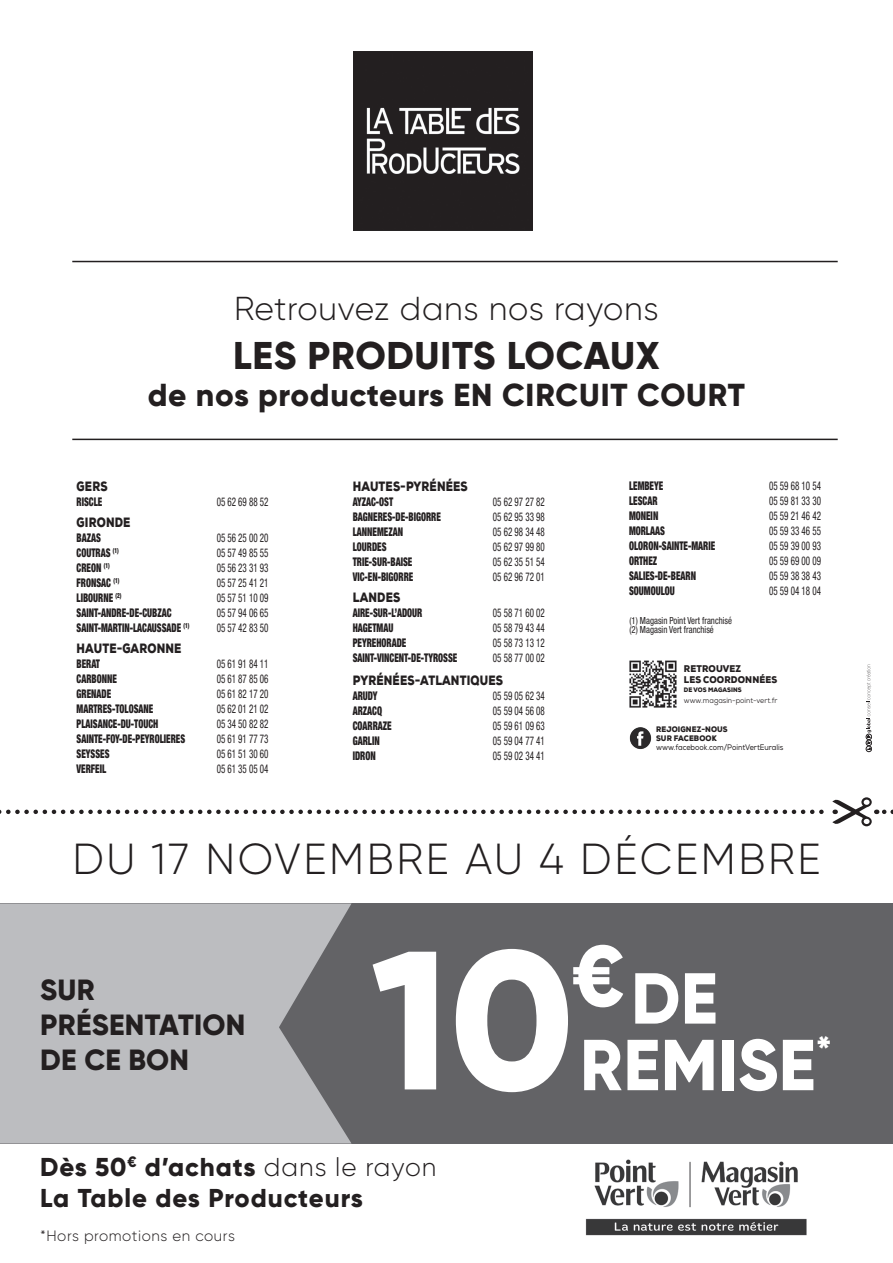
<style>
.page{position:relative;width:893px;height:1263px;background:#fff}
.page>*{position:absolute;margin:0;border:0;box-sizing:border-box;transform-origin:0 0}
.t1{font:800 196.8px "Gilroy";color:#fff}
.t2{font:800 86.1px "Gilroy";color:#fff}
.t3{font:800 72px/66.6px "Gilroy";letter-spacing:.005em;color:#fff;scale:.96 1}
.t4{font:300 43.35px "Gilroy";letter-spacing:.06em;color:#231f20}
.t5{font:800 42px "Gilroy";color:#fff}
.t6{font:800 38.7px "Gilroy";letter-spacing:.015em;color:#231f20}
.t7{font:300 33.15px "Gilroy";letter-spacing:.02em;color:#231f20}
.t8{font:800 31.8px "Gilroy";letter-spacing:.02em;color:#231f20}
.t9{font:800 29.25px/35.1px "Gilroy";letter-spacing:.01em;color:#231f20}
.t10{font:800 25.8px/31px "Gilroy";letter-spacing:.035em;color:#231f20}
.t11{font:300 15px "Gilroy";letter-spacing:.035em;color:#231f20}
.t12{font:900 13.5px "Nexa";letter-spacing:.015em;color:#231f20;scale:.8 1}
.t13{font:900 condensed 12px "Helvetica Neue";color:#231f20;scale:.75 1}
.t14{font:condensed 12px "Helvetica Neue";color:#231f20;scale:.75 1}
.t15{font:condensed 9.75px/9px "Helvetica Neue LT Std";color:#231f20;scale:.9 1}
.t16{font:900 9.75px/10.8px "Nexa";letter-spacing:.015em;color:#231f20;scale:.9 1}
.t17{font:7.95px "Nexa";color:#231f20;scale:.9 1}
.t18{font:900 7.95px/8.9px "Nexa";letter-spacing:.015em;color:#231f20;scale:.9 1}
.t19{font:7.5px "Nexa";color:#231f20;scale:.94 1}
.t20{font:900 6.45px "Nexa";letter-spacing:.015em;color:#231f20;scale:.9 1}
.s1{font-weight:300}
</style>
<div class="page">
<div style="left:0;top:903px;width:893px;height:240px;background:#636366"></div>
<svg style="left:0;top:903px;width:352px;height:240px;fill:#bcbdc0"></svg>
<svg style="left:0;top:797px;width:893px;height:29px"></svg>
<img style="left:585px;top:1159px;width:222px;height:77px">
<img style="left:629px;top:660px;width:48px;height:48px">
<img style="left:629px;top:727px;width:23px;height:23px">
<img style="left:353px;top:51px;width:180px;height:179px">
<svg style="left:866px;top:664px;width:6px;height:88px"></svg>
<hr style="left:72px;top:261px;width:766px;height:1px;background:#231f20">
<hr style="left:72px;top:439px;width:766px;height:1px;background:#231f20">
<h3 class="t7" style="left:234px;top:288px;width:426px">Retrouvez dans nos rayons</h3>
<h3 class="t6" style="left:233px;top:331px;width:428px">LES PRODUITS LOCAUX</h3>
<h3 class="t8" style="left:148px;top:375px;width:599px">de nos producteurs EN CIRCUIT COURT</h3>
<p class="t12" style="left:77px;top:477px;width:40px">GERS</p>
<p class="t13" style="left:77px;top:494px;width:36px">RISCLE</p>
<p class="t14" style="left:217px;top:494px;width:71px">05 62 69 88 52</p>
<p class="t12" style="left:77px;top:513px;width:69px">GIRONDE</p>
<p class="t13" style="left:77px;top:530px;width:34px">BAZAS</p>
<p class="t14" style="left:217px;top:530px;width:71px">05 56 25 00 20</p>
<p class="t13" style="left:77px;top:545px;width:58px">COUTRAS <sup>(1)</sup></p>
<p class="t14" style="left:217px;top:545px;width:71px">05 57 49 85 55</p>
<p class="t13" style="left:77px;top:560px;width:46px">CREON <sup>(1)</sup></p>
<p class="t14" style="left:217px;top:560px;width:71px">05 56 23 31 93</p>
<p class="t13" style="left:77px;top:575px;width:59px">FRONSAC <sup>(1)</sup></p>
<p class="t14" style="left:217px;top:575px;width:71px">05 57 25 41 21</p>
<p class="t13" style="left:77px;top:590px;width:62px">LIBOURNE <sup>(2)</sup></p>
<p class="t14" style="left:217px;top:590px;width:71px">05 57 51 10 09</p>
<p class="t13" style="left:77px;top:605px;width:128px">SAINT-ANDRE-DE-CUBZAC</p>
<p class="t14" style="left:217px;top:605px;width:71px">05 57 94 06 65</p>
<p class="t13" style="left:77px;top:620px;width:152px">SAINT-MARTIN-LACAUSSADE <sup>(1)</sup></p>
<p class="t14" style="left:217px;top:620px;width:71px">05 57 42 83 50</p>
<p class="t12" style="left:77px;top:639px;width:133px">HAUTE-GARONNE</p>
<p class="t13" style="left:77px;top:656px;width:33px">BERAT</p>
<p class="t14" style="left:217px;top:656px;width:71px">05 61 91 84 11</p>
<p class="t13" style="left:77px;top:671px;width:55px">CARBONNE</p>
<p class="t14" style="left:217px;top:671px;width:71px">05 61 87 85 06</p>
<p class="t13" style="left:77px;top:686px;width:48px">GRENADE</p>
<p class="t14" style="left:217px;top:686px;width:71px">05 61 82 17 20</p>
<p class="t13" style="left:77px;top:701px;width:104px">MARTRES-TOLOSANE</p>
<p class="t14" style="left:217px;top:701px;width:71px">05 62 01 21 02</p>
<p class="t13" style="left:77px;top:716px;width:111px">PLAISANCE-DU-TOUCH</p>
<p class="t14" style="left:217px;top:716px;width:71px">05 34 50 82 82</p>
<p class="t13" style="left:77px;top:731px;width:146px">SAINTE-FOY-DE-PEYROLIERES</p>
<p class="t14" style="left:217px;top:731px;width:71px">05 61 91 77 73</p>
<p class="t13" style="left:77px;top:746px;width:46px">SEYSSES</p>
<p class="t14" style="left:217px;top:746px;width:71px">05 61 51 30 60</p>
<p class="t13" style="left:77px;top:761px;width:41px">VERFEIL</p>
<p class="t14" style="left:217px;top:761px;width:71px">05 61 35 05 04</p>
<p class="t12" style="left:353px;top:477px;width:145px">HAUTES-PYRÉNÉES</p>
<p class="t13" style="left:353px;top:494px;width:55px">AYZAC-OST</p>
<p class="t14" style="left:493px;top:494px;width:71px">05 62 97 27 82</p>
<p class="t13" style="left:353px;top:509px;width:119px">BAGNERES-DE-BIGORRE</p>
<p class="t14" style="left:493px;top:509px;width:71px">05 62 95 33 98</p>
<p class="t13" style="left:353px;top:524px;width:69px">LANNEMEZAN</p>
<p class="t14" style="left:493px;top:524px;width:71px">05 62 98 34 48</p>
<p class="t13" style="left:353px;top:539px;width:47px">LOURDES</p>
<p class="t14" style="left:493px;top:539px;width:71px">05 62 97 99 80</p>
<p class="t13" style="left:353px;top:554px;width:81px">TRIE-SUR-BAISE</p>
<p class="t14" style="left:493px;top:554px;width:71px">05 62 35 51 54</p>
<p class="t13" style="left:353px;top:569px;width:82px">VIC-EN-BIGORRE</p>
<p class="t14" style="left:493px;top:569px;width:71px">05 62 96 72 01</p>
<p class="t12" style="left:353px;top:588px;width:61px">LANDES</p>
<p class="t13" style="left:353px;top:605px;width:94px">AIRE-SUR-L’ADOUR</p>
<p class="t14" style="left:493px;top:605px;width:71px">05 58 71 60 02</p>
<p class="t13" style="left:353px;top:620px;width:56px">HAGETMAU</p>
<p class="t14" style="left:493px;top:620px;width:71px">05 58 79 43 44</p>
<p class="t13" style="left:353px;top:635px;width:73px">PEYREHORADE</p>
<p class="t14" style="left:493px;top:635px;width:71px">05 58 73 13 12</p>
<p class="t13" style="left:353px;top:650px;width:141px">SAINT-VINCENT-DE-TYROSSE</p>
<p class="t14" style="left:493px;top:650px;width:71px">05 58 77 00 02</p>
<p class="t12" style="left:353px;top:672px;width:189px">PYRÉNÉES-ATLANTIQUES</p>
<p class="t13" style="left:353px;top:688px;width:35px">ARUDY</p>
<p class="t14" style="left:493px;top:689px;width:71px">05 59 05 62 34</p>
<p class="t13" style="left:353px;top:703px;width:41px">ARZACQ</p>
<p class="t14" style="left:493px;top:704px;width:71px">05 59 04 56 08</p>
<p class="t13" style="left:353px;top:718px;width:54px">COARRAZE</p>
<p class="t14" style="left:493px;top:719px;width:71px">05 59 61 09 63</p>
<p class="t13" style="left:353px;top:733px;width:38px">GARLIN</p>
<p class="t14" style="left:493px;top:734px;width:71px">05 59 04 77 41</p>
<p class="t13" style="left:353px;top:748px;width:32px">IDRON</p>
<p class="t14" style="left:493px;top:749px;width:71px">05 59 02 34 41</p>
<p class="t13" style="left:629px;top:479px;width:47px">LEMBEYE</p>
<p class="t14" style="left:769px;top:479px;width:71px">05 59 68 10 54</p>
<p class="t13" style="left:629px;top:494px;width:40px">LESCAR</p>
<p class="t14" style="left:769px;top:494px;width:71px">05 59 81 33 30</p>
<p class="t13" style="left:629px;top:509px;width:41px">MONEIN</p>
<p class="t14" style="left:769px;top:509px;width:71px">05 59 21 46 42</p>
<p class="t13" style="left:629px;top:524px;width:49px">MORLAAS</p>
<p class="t14" style="left:769px;top:524px;width:71px">05 59 33 46 55</p>
<p class="t13" style="left:629px;top:539px;width:117px">OLORON-SAINTE-MARIE</p>
<p class="t14" style="left:769px;top:539px;width:71px">05 59 39 00 93</p>
<p class="t13" style="left:629px;top:554px;width:39px">ORTHEZ</p>
<p class="t14" style="left:769px;top:554px;width:71px">05 59 69 00 09</p>
<p class="t13" style="left:629px;top:569px;width:91px">SALIES-DE-BEARN</p>
<p class="t14" style="left:769px;top:569px;width:71px">05 59 38 38 43</p>
<p class="t13" style="left:629px;top:584px;width:63px">SOUMOULOU</p>
<p class="t14" style="left:769px;top:584px;width:71px">05 59 04 18 04</p>
<p class="t15" style="left:629px;top:615px;width:116px">(1) Magasin Point Vert franchisé (2) Magasin Vert franchisé</p>
<p class="t16" style="left:684px;top:664px;width:105px">RETROUVEZ<br>LES COORDONNÉES</p>
<p class="t20" style="left:684px;top:685px;width:66px">DE VOS MAGASINS</p>
<p class="t19" style="left:684px;top:696px;width:101px">www.magasin-point-vert.fr</p>
<p class="t18" style="left:656px;top:725px;width:81px">REJOIGNEZ-NOUS<br>SUR FACEBOOK</p>
<p class="t17" style="left:656px;top:742px;width:143px">www.facebook.com/PointVertEuralis</p>
<h3 class="t4" style="left:72px;top:833px;width:749px">DU 17 NOVEMBRE AU 4 DÉCEMBRE</h3>
<h3 class="t9" style="left:40px;top:972px;width:207px">SUR<br>PRÉSENTATION<br>DE CE BON</h3>
<h2 class="t2" style="left:572px;top:922px;width:54px">€</h2>
<h1 class="t1" style="left:371px;top:896px;width:205px">10</h1>
<h3 class="t3" style="left:580px;top:965px;width:247px;text-indent:51px">DE<br>REMISE</h3>
<h3 class="t5" style="left:816px;top:1025px;width:18px">*</h3>
<h3 class="t10" style="left:40px;top:1151px;width:398px">Dès 50<sup>€</sup> d’achats <span class="s1">dans le rayon<br></span>La Table des Producteurs</h3>
<p class="t11" style="left:40px;top:1226px;width:196px">*Hors promotions en cours</p>
</div>
